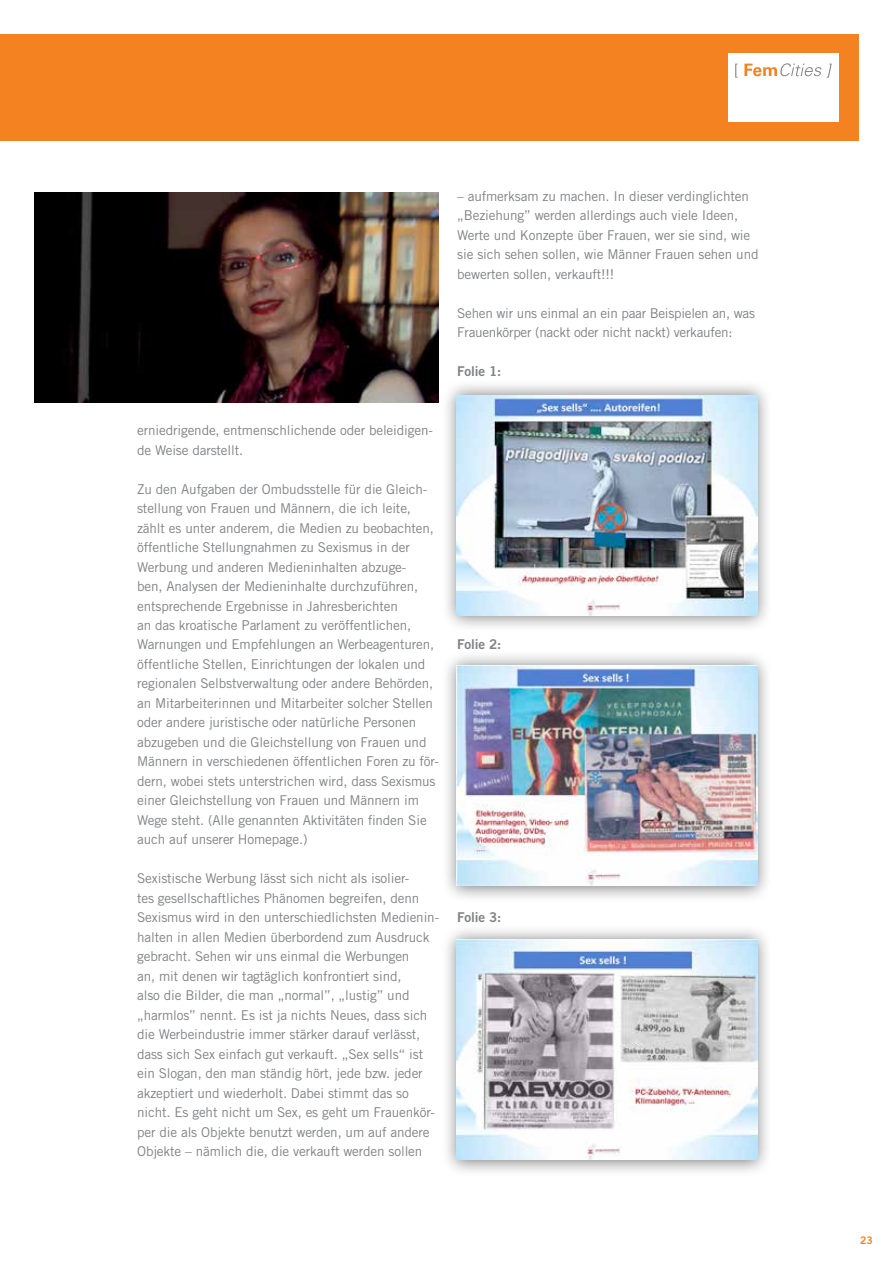
<style>
.page{position:relative;width:893px;height:1263px;background:#fff}
.page>*{position:absolute;margin:0;border:0;box-sizing:border-box;transform-origin:0 0}
.t1{font:13.5px/19.5px "Trade Gothic";letter-spacing:-.01em;color:#808285}
.t2{font:13.5px "Trade Gothic Bold Two";letter-spacing:-.01em;color:#808285}
.t3{font:10.5px "Trade Gothic Bold Two";color:#f58220}
</style>
<div class="page">
<div style="left:0;top:34px;width:859px;height:106px;background:#f58220"></div>
<div style="left:728px;top:53px;width:111px;height:68px;background:#fff"></div>
<svg style="left:735px;top:64px;width:3px;height:14px"></svg>
<svg style="left:744px;top:63px;width:88px;height:15px"></svg>
<img style="left:34px;top:193px;width:405px;height:209px">
<div style="left:441px;top:379px;width:332px;height:254px;background:#000;opacity:.5"></div>
<img style="left:456px;top:395px;width:301px;height:221px">
<div style="left:441px;top:650px;width:332px;height:254px;background:#000;opacity:.5"></div>
<img style="left:456px;top:665px;width:301px;height:220px">
<div style="left:441px;top:924px;width:332px;height:254px;background:#000;opacity:.5"></div>
<img style="left:456px;top:940px;width:301px;height:219px">
<p class="t1" style="left:457px;top:186px;width:303px">– aufmerksam zu machen. In dieser verdinglichten „Beziehung” werden allerdings auch viele Ideen, Werte und Konzepte über Frauen, wer sie sind, wie sie sich sehen sollen, wie Männer Frauen sehen und bewerten sollen, verkauft!!!</p>
<p class="t1" style="left:457px;top:303px;width:299px">Sehen wir uns einmal an ein paar Beispielen an, was<br>Frauenkörper (nackt oder nicht nackt) verkaufen:</p>
<p class="t2" style="left:457px;top:363px;width:46px">Folie 1:</p>
<p class="t1" style="left:137px;top:420px;width:297px">erniedrigende, entmenschlichende oder beleidigen&shy;de Weise darstellt.</p>
<p class="t1" style="left:137px;top:479px;width:303px">zu den aufgaben der ombudsstelle für die gleich&shy;stellung von Frauen und Männern, die ich leite, zählt es unter anderem, die Medien zu beobachten, öffentliche Stellungnahmen zu Sexismus in der Werbung und anderen Medieninhalten abzuge-<br>ben, analysen der Medieninhalte durchzuführen, entsprechende Ergebnisse in Jahresberichten<br>an das kroatische parlament zu veröffentlichen, Warnungen und Empfehlungen an Werbeagenturen, öffentliche Stellen, Einrichtungen der lokalen und regionalen Selbstverwaltung oder andere Behörden, an Mitarbeiterinnen und Mitarbeiter solcher Stellen oder andere juristische oder natürliche personen abzugeben und die gleichstellung von Frauen und Männern in verschiedenen öffentlichen Foren zu för&shy;dern, wobei stets unterstrichen wird, dass Sexismus einer gleichstellung von Frauen und Männern im Wege steht. (alle genannten aktivitäten finden Sie auch auf unserer homepage.)</p>
<p class="t1" style="left:137px;top:869px;width:303px">Sexistische Werbung lässt sich nicht als isolier-<br>tes gesellschaftliches phänomen begreifen, denn Sexismus wird in den unterschiedlichsten Medienin&shy;halten in allen Medien überbordend zum ausdruck gebracht. Sehen wir uns einmal die Werbungen<br>an, mit denen wir tagtäglich konfrontiert sind,<br>also die Bilder, die man „normal”, „lustig” und „harmlos” nennt. Es ist ja nichts neues, dass sich die Werbeindustrie immer stärker darauf verlässt, dass sich Sex einfach gut verkauft. „Sex sells“ ist ein Slogan, den man ständig hört, jede bzw. jeder akzeptiert und wiederholt. dabei stimmt das so nicht. Es geht nicht um Sex, es geht um Frauenkör&shy;per die als objekte benutzt werden, um auf andere objekte – nämlich die, die verkauft werden sollen</p>
<p class="t2" style="left:457px;top:636px;width:46px">Folie 2:</p>
<p class="t2" style="left:457px;top:909px;width:46px">Folie 3:</p>
<p class="t3" style="left:860px;top:1233px;width:14px">23</p>
</div>
